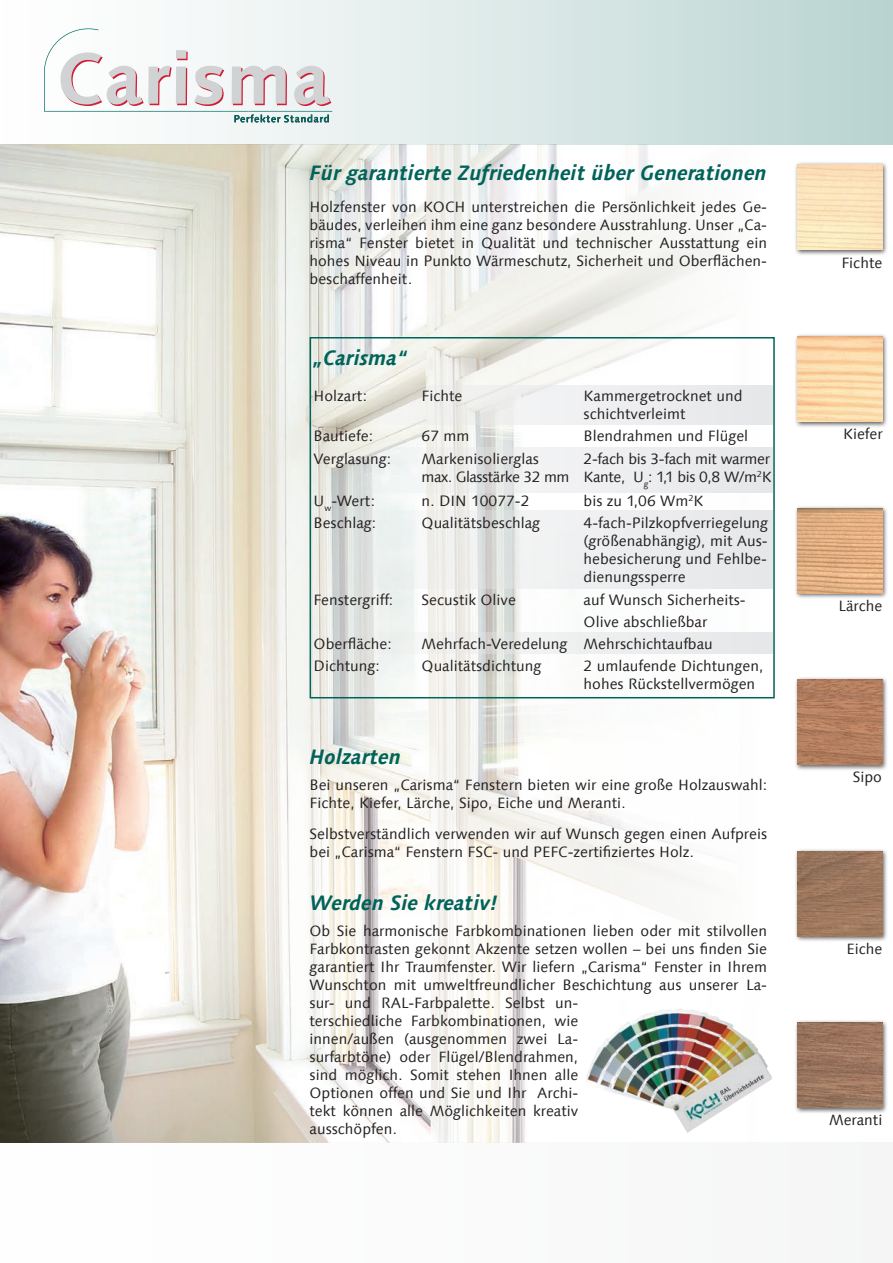
<style>
.page{position:relative;width:893px;height:1263px;background:#fff}
.page>*{position:absolute;margin:0;border:0;box-sizing:border-box;transform-origin:0 0}
.t1{font:italic 700 21px "Linotype Syntax Com";color:#006359}
.t2{font:15px/18px "Linotype Syntax Com";color:#231f20}
.t3{font:15px "Linotype Syntax Com";letter-spacing:-.03em;color:#231f20}
.t4{font:15px "Linotype Syntax Com";letter-spacing:-.02em;color:#231f20}
</style>
<div class="page">
<img style="left:0;top:145px;width:775px;height:997px">
<div style="left:0;top:1142px;width:893px;height:121px;background:#fafbfb"></div>
<div style="left:794px;top:162px;width:95px;height:94px;background:#231f20;opacity:.75"></div>
<img style="left:797px;top:165px;width:85px;height:85px">
<div style="left:794px;top:333px;width:95px;height:95px;background:#231f20;opacity:.75"></div>
<img style="left:797px;top:337px;width:85px;height:85px">
<div style="left:794px;top:505px;width:95px;height:94px;background:#231f20;opacity:.75"></div>
<img style="left:797px;top:508px;width:85px;height:85px">
<div style="left:794px;top:676px;width:95px;height:95px;background:#231f20;opacity:.75"></div>
<img style="left:797px;top:680px;width:85px;height:85px">
<div style="left:794px;top:848px;width:95px;height:94px;background:#231f20;opacity:.75"></div>
<img style="left:797px;top:851px;width:85px;height:85px">
<div style="left:794px;top:1019px;width:95px;height:95px;background:#231f20;opacity:.75"></div>
<img style="left:797px;top:1023px;width:85px;height:85px">
<div style="left:0;top:0;width:893px;height:145px;background:linear-gradient(to right,#fff,#bcd5d3)"></div>
<img style="left:585px;top:1008px;width:187px;height:125px">
<svg style="left:44px;top:28px;width:288px;height:95px"></svg>
<div style="left:314px;top:448px;width:459px;height:45px;background:#e6e7e9"></div>
<svg style="left:314px;top:385px;width:458px;height:39px;fill:#eceded"></svg>
<svg style="left:314px;top:632px;width:458px;height:22px;fill:#ebeced"></svg>
<div style="left:310px;top:337px;width:465px;height:361px;border:2px solid #006359"></div>
<svg style="left:314px;top:510px;width:459px;height:79px;fill:#ebeced"></svg>
<p class="t1" style="left:310px;top:159px;width:459px">Für garantierte Zufriedenheit über Generationen</p>
<p class="t2" style="left:310px;top:197px;width:459px;text-align:justify">Holzfenster von KOCH unterstreichen die Persönlichkeit jedes Ge&shy;bäudes, verleihen ihm eine ganz besondere Ausstrahlung. Unser „Ca&shy;risma“ Fenster bietet in Qualität und technischer Ausstattung ein hohes Niveau in Punkto Wärmeschutz, Sicherheit und Oberflächen&shy;beschaffenheit.</p>
<p class="t1" style="left:314px;top:344px;width:95px">„Carisma“</p>
<p class="t2" style="left:314px;top:387px;width:55px">Holzart:</p>
<p class="t2" style="left:422px;top:387px;width:42px">Fichte</p>
<p class="t2" style="left:584px;top:387px;width:160px">Kammergetrocknet und</p>
<p class="t2" style="left:584px;top:405px;width:103px">schichtverleimt</p>
<p class="t2" style="left:314px;top:427px;width:61px">Bautiefe:</p>
<p class="t2" style="left:422px;top:427px;width:49px">67 mm</p>
<p class="t2" style="left:584px;top:427px;width:166px">Blendrahmen und Flügel</p>
<p class="t2" style="left:314px;top:449px;width:79px">Verglasung:</p>
<p class="t2" style="left:422px;top:449px;width:119px">Markenisolierglas</p>
<p class="t4" style="left:584px;top:449px;width:188px">2-fach bis 3-fach mit warmer</p>
<p class="t3" style="left:422px;top:467px;width:352px">max. Glasstärke 32 mm Kante, U<sub>g</sub>: 1,1 bis 0,8 W/m<sup>2</sup>K</p>
<p class="t2" style="left:314px;top:492px;width:63px">U<sub>w</sub>-Wert:</p>
<p class="t2" style="left:422px;top:492px;width:109px">n. DIN 10077-2</p>
<p class="t2" style="left:584px;top:492px;width:121px">bis zu 1,06 Wm<sup>2</sup>K</p>
<p class="t2" style="left:314px;top:514px;width:64px">Beschlag:</p>
<p class="t2" style="left:422px;top:514px;width:120px">Qualitätsbeschlag</p>
<p class="t2" style="left:584px;top:514px;width:186px">4-fach-Pilzkopfverriegelung</p>
<p class="t2" style="left:584px;top:532px;width:186px">(größenabhängig), mit Aus&shy;hebesicherung und Fehlbe-</p>
<p class="t2" style="left:584px;top:568px;width:104px">dienungssperre</p>
<p class="t2" style="left:314px;top:590px;width:81px">Fenstergriff:</p>
<p class="t2" style="left:422px;top:590px;width:96px">Secustik Olive</p>
<p class="t2" style="left:584px;top:590px;width:164px">auf Wunsch Sicherheits-</p>
<p class="t2" style="left:584px;top:612px;width:125px">Olive abschließbar</p>
<p class="t2" style="left:314px;top:635px;width:80px">Oberfläche:</p>
<p class="t2" style="left:422px;top:635px;width:293px">Mehrfach-Veredelung Mehrschichtaufbau</p>
<p class="t2" style="left:314px;top:657px;width:68px">Dichtung:</p>
<p class="t2" style="left:422px;top:657px;width:121px">Qualitätsdichtung</p>
<p class="t2" style="left:584px;top:657px;width:181px">2 umlaufende Dichtungen,</p>
<p class="t2" style="left:584px;top:675px;width:173px">hohes Rückstellvermögen</p>
<p class="t1" style="left:310px;top:743px;width:93px">Holzarten</p>
<p class="t2" style="left:310px;top:776px;width:459px">Bei unseren „Carisma“ Fenstern bieten wir eine große Holzauswahl:<br>Fichte, Kiefer, Lärche, Sipo, Eiche und Meranti.</p>
<p class="t2" style="left:310px;top:825px;width:459px">Selbstverständlich verwenden wir auf Wunsch gegen einen Aufpreis bei „Carisma“ Fenstern FSC- und PEFC-zertifiziertes Holz.</p>
<p class="t1" style="left:310px;top:889px;width:190px">Werden Sie kreativ!</p>
<p class="t2" style="left:310px;top:922px;width:459px">Ob Sie harmonische Farbkombinationen lieben oder mit stilvollen Farbkontrasten gekonnt Akzente setzen wollen – bei uns finden Sie garantiert Ihr Traumfenster. Wir liefern „Carisma“ Fenster in Ihrem Wunschton mit umweltfreundlicher Beschichtung aus unserer La&shy;sur- und RAL-Farbpalette. Selbst un-<br>terschiedliche Farbkombinationen, wie<br>innen/außen (ausgenommen zwei La-<br>surfarbtöne) oder Flügel/Blendrahmen,<br>sind möglich. Somit stehen Ihnen alle<br>Optionen offen und Sie und Ihr Archi-<br>tekt können alle Möglichkeiten kreativ<br>ausschöpfen.</p>
<p class="t2" style="left:841px;top:253px;width:42px">Fichte</p>
<p class="t2" style="left:843px;top:425px;width:41px">Kiefer</p>
<p class="t2" style="left:838px;top:596px;width:46px">Lärche</p>
<p class="t2" style="left:853px;top:768px;width:31px">Sipo</p>
<p class="t2" style="left:846px;top:939px;width:37px">Eiche</p>
<p class="t2" style="left:829px;top:1111px;width:55px">Meranti</p>
</div>
